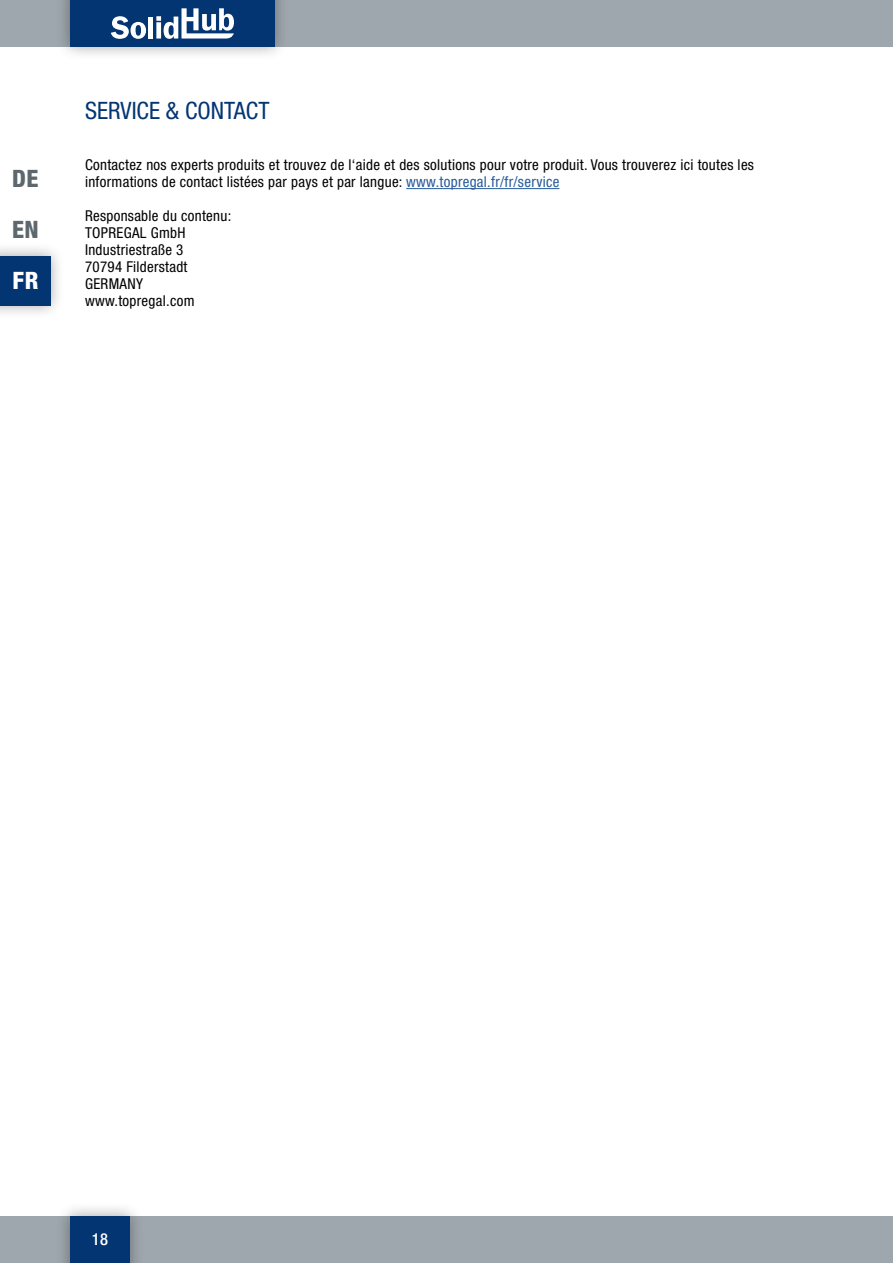
<style>
.page{position:relative;width:893px;height:1263px;background:#fff}
.page>*{position:absolute;margin:0;border:0;box-sizing:border-box;transform-origin:0 0}
.t1{font:condensed 24px "Helvetica Neue LT Pro";color:#033572}
.t2{font:800 condensed 24px "Helvetica Neue LT Pro";color:#5c686e}
.t3{font:800 condensed 24px "Helvetica Neue LT Pro";color:#fff}
.t4{font:500 condensed 16.5px "Helvetica Neue LT Pro";color:#fff}
.t5{font:condensed 15px/17px "Helvetica Neue LT Pro";letter-spacing:.02em;color:#000}
.s1{color:#275b9b}
</style>
<div class="page">
<div style="left:0;top:1216px;width:893px;height:47px;background:#9ea7ad"></div>
<div style="left:0;top:0;width:893px;height:47px;background:#9ea7ad"></div>
<div style="left:0;top:242px;width:65px;height:77px;background:#000;opacity:.35"></div>
<div style="left:0;top:256px;width:50px;height:49px;background:#033572"></div>
<div style="left:56px;top:0;width:233px;height:61px;background:#000;opacity:.35"></div>
<div style="left:70px;top:0;width:204px;height:47px;background:#033572"></div>
<div style="left:56px;top:1202px;width:88px;height:61px;background:#000;opacity:.35"></div>
<div style="left:70px;top:1216px;width:60px;height:47px;background:#033572"></div>
<svg style="left:111px;top:16px;width:35px;height:23px"></svg>
<div style="left:148px;top:17px;width:5px;height:22px;background:#fff"></div>
<svg style="left:156px;top:8px;width:78px;height:31px"></svg>
<hr style="left:406px;top:188px;width:153px;height:1px;background:#275b9b">
<h1 class="t2" style="left:12px;top:164px;width:28px">DE</h1>
<h1 class="t2" style="left:12px;top:215px;width:28px">EN</h1>
<h1 class="t3" style="left:13px;top:266px;width:27px">FR</h1>
<h1 class="t1" style="left:85px;top:96px;width:186px">SERVICE &amp; CONTACT</h1>
<p class="t5" style="left:85px;top:156px;width:670px">Contactez nos experts produits et trouvez de l‘aide et des solutions pour votre produit. Vous trouverez ici toutes les informations de contact listées par pays et par langue: <span class="s1">www.topregal.fr/fr/service</span></p>
<p class="t5" style="left:85px;top:207px;width:148px">Responsable du contenu:<br>TOPREGAL GmbH<br>Industriestraße 3<br>70794 Filderstadt<br>GERMANY www.topregal.com</p>
<p class="t4" style="left:92px;top:1229px;width:18px">18</p>
</div>
